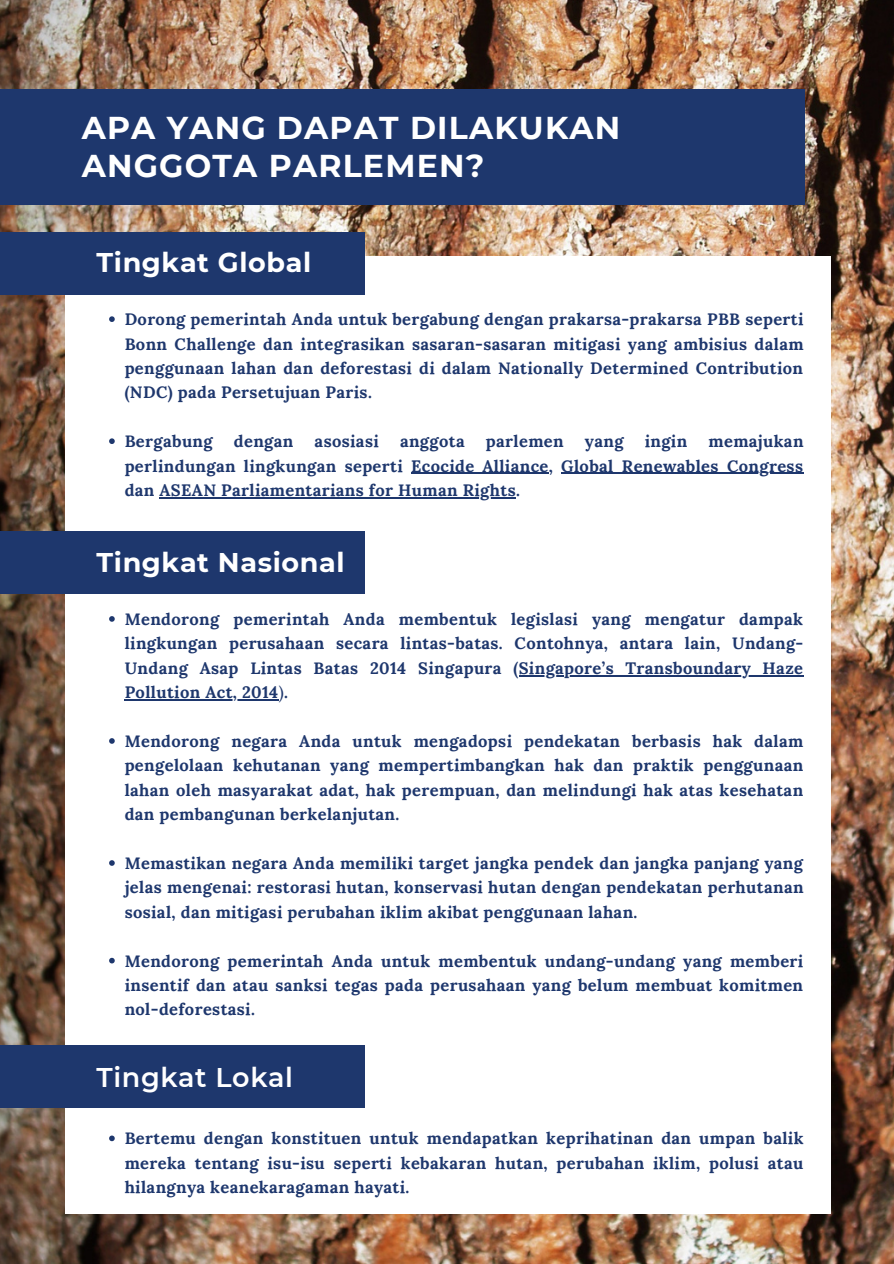
<style>
.page{position:relative;width:894px;height:1264px;background:#fff}
.page>*{position:absolute;margin:0;border:0;box-sizing:border-box;transform-origin:0 0}
.t1{font:700 31.5px/37.8px "Montserrat";letter-spacing:.04em;color:#fff}
.t2{font:700 27px "Montserrat";letter-spacing:.025em;color:#fff}
.t3{font:600 27px "Montserrat";letter-spacing:.025em;color:#fff}
.t4{font:700 16.5px/24.5px "Lora";letter-spacing:.025em;color:#1e376d;text-align:justify}
.s1{font-weight:400}
</style>
<div class="page">
<img style="left:0;top:0;width:893px;height:1263px">
<div style="left:65px;top:257px;width:765px;height:956px;background:#fff"></div>
<div style="left:0;top:232px;width:364px;height:62px;background:#1e376d"></div>
<div style="left:0;top:89px;width:804px;height:116px;background:#1e376d"></div>
<div style="left:0;top:531px;width:364px;height:62px;background:#1e376d"></div>
<div style="left:0;top:1045px;width:364px;height:63px;background:#1e376d"></div>
<svg style="left:109px;top:316px;width:6px;height:6px"></svg>
<svg style="left:109px;top:438px;width:6px;height:6px"></svg>
<hr style="left:411px;top:473px;width:137px;height:1px;background:#1e376d">
<hr style="left:561px;top:473px;width:242px;height:1px;background:#1e376d">
<hr style="left:159px;top:497px;width:357px;height:1px;background:#1e376d">
<svg style="left:109px;top:616px;width:6px;height:5px"></svg>
<hr style="left:518px;top:675px;width:285px;height:1px;background:#1e376d">
<hr style="left:125px;top:699px;width:153px;height:1px;background:#1e376d">
<svg style="left:109px;top:738px;width:6px;height:5px"></svg>
<svg style="left:109px;top:860px;width:6px;height:5px"></svg>
<svg style="left:109px;top:957px;width:6px;height:6px"></svg>
<svg style="left:109px;top:1135px;width:6px;height:6px"></svg>
<p class="t1" style="left:82px;top:109px;width:540px">APA YANG DAPAT DILAKUKAN<br>ANGGOTA PARLEMEN?</p>
<p class="t2" style="left:97px;top:246px;width:216px">Tingkat Global</p>
<p class="t4" style="left:125px;top:307px;width:680px">Dorong pemerintah Anda untuk bergabung dengan prakarsa-prakarsa PBB seperti Bonn Challenge dan integrasikan sasaran-sasaran mitigasi yang ambisius dalam penggunaan lahan dan deforestasi di dalam Nationally Determined Contribution (NDC) pada Persetujuan Paris.</p>
<p class="t4" style="left:125px;top:429px;width:89px">Bergabung</p>
<p class="t4" style="left:234px;top:429px;width:61px">dengan</p>
<p class="t4" style="left:314px;top:429px;width:66px">asosiasi</p>
<p class="t4" style="left:400px;top:429px;width:66px">anggota</p>
<p class="t4" style="left:485px;top:429px;width:79px">parlemen</p>
<p class="t4" style="left:584px;top:429px;width:40px">yang</p>
<p class="t4" style="left:644px;top:429px;width:44px">ingin</p>
<p class="t4" style="left:125px;top:429px;width:680px;text-indent:583px">memajukan perlindungan lingkungan seperti Ecocide Alliance, Global Renewables Congress dan ASEAN Parliamentarians for Human Rights.</p>
<p class="t2" style="left:97px;top:545px;width:249px">Tingkat Nasional</p>
<p class="t4" style="left:125px;top:606px;width:680px">Mendorong pemerintah Anda membentuk legislasi yang mengatur dampak lingkungan perusahaan secara lintas-batas. Contohnya, antara lain, Undang-Undang Asap Lintas Batas 2014 Singapura (Singapore’s Transboundary Haze Pollution Act, 2014<span class="s1">)</span>.</p>
<p class="t4" style="left:125px;top:728px;width:680px">Mendorong negara Anda untuk mengadopsi pendekatan berbasis hak dalam pengelolaan kehutanan yang mempertimbangkan hak dan praktik penggunaan lahan oleh masyarakat adat, hak perempuan, dan melindungi hak atas kesehatan dan pembangunan berkelanjutan.</p>
<p class="t4" style="left:125px;top:850px;width:680px">Memastikan negara Anda memiliki target jangka pendek dan jangka panjang yang jelas mengenai: restorasi hutan, konservasi hutan dengan pendekatan perhutanan sosial, dan mitigasi perubahan iklim akibat penggunaan lahan.</p>
<p class="t4" style="left:125px;top:948px;width:680px">Mendorong pemerintah Anda untuk membentuk undang-undang yang memberi insentif dan atau sanksi tegas pada perusahaan yang belum membuat komitmen nol-deforestasi.</p>
<p class="t3" style="left:97px;top:1060px;width:198px">Tingkat Lokal</p>
<p class="t4" style="left:125px;top:1125px;width:680px">Bertemu dengan konstituen untuk mendapatkan keprihatinan dan umpan balik mereka tentang isu-isu seperti kebakaran hutan, perubahan iklim, polusi atau hilangnya keanekaragaman hayati.</p>
</div>
